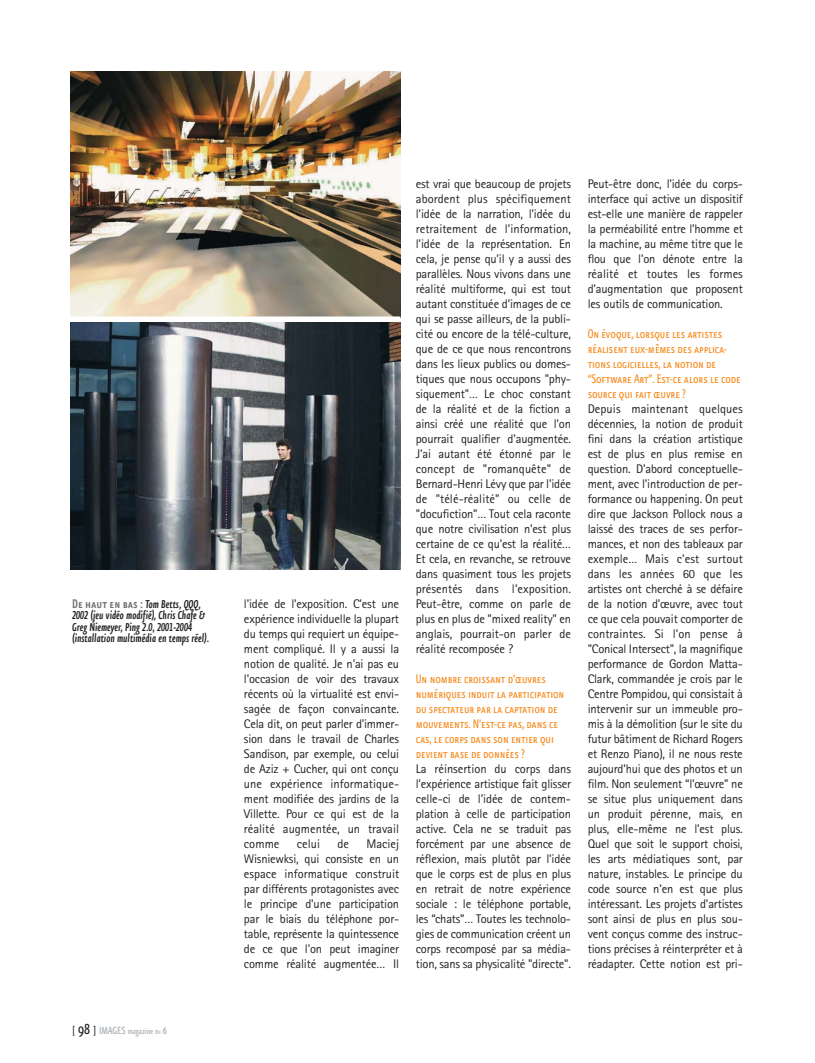
<style>
.page{position:relative;width:815px;height:1063px;background:#fff}
.page>*{position:absolute;margin:0;border:0;box-sizing:border-box;transform-origin:0 0}
.t1{font:15px/15px "Eureka Sans Cond Regular Caps";letter-spacing:-.01em;color:#f68b1e}
.t2{font:italic 500 13.75px/11.2px "Eureka Sans Cond";color:#231f20}
.t3{font:12.5px/15px "Rotis Sans Serif";letter-spacing:-.015em;color:#231f20;text-align:justify}
.t4{font:500 10px "Eureka Sans Cond";color:#b0b6bb}
.s1{font-family:"Eureka Sans Cond Medium Caps";font-weight:400;font-style:normal;font-size:15px;color:#6d6e70}
.s2{font-weight:400;font-size:12.5px;color:#231f20}
.s3{font-weight:400;font-size:18.75px;color:#231f20}
.s4{font-size:12.5px}
</style>
<div class="page">
<img style="left:71px;top:323px;width:329px;height:246px">
<img style="left:71px;top:71px;width:329px;height:245px">
<p class="t2" style="left:72px;top:598px;width:139px"><span class="s1">De haut en bas :</span> Tom Betts, QQQ, 2002 (jeu vidéo modifié), Chris Chafe &amp; Greg Niemeyer, Ping 2.0, 2001-2004 (installation multimédia en temps réel).</p>
<p class="t4" style="left:73px;top:1025px;width:96px"><span class="s2">[</span> <span class="s3">98</span> <span class="s2">]</span> <span class="s4">IMAGES</span> magazine n° <span class="s4">6</span></p>
<p class="t3" style="left:244px;top:598px;width:157px">l'idée de l'exposition. C'est une expérience individuelle la plupart du temps qui requiert un équipe&shy;ment compliqué. Il y a aussi la notion de qualité. Je n'ai pas eu l'occasion de voir des travaux récents où la virtualité est envi&shy;sagée de façon convaincante.<br>Cela dit, on peut parler d'immer&shy;sion dans le travail de Charles Sandison, par exemple, ou celui de Aziz + Cucher, qui ont conçu une expérience informatique&shy;ment modifiée des jardins de la Villette. Pour ce qui est de la réalité augmentée, un travail comme</p>
<p class="t3" style="left:244px;top:838px;width:157px;text-indent:122px">Maciej Wisniewksi, qui consiste en un espace informatique construit par différents protagonistes avec le principe d'une participation par le biais du téléphone por&shy;table, représente la quintessence de ce que l'on peut imaginer comme réalité augmentée… Il</p>
<p class="t3" style="left:297px;top:838px;width:25px">celui</p>
<p class="t3" style="left:337px;top:838px;width:13px">de</p>
<p class="t3" style="left:416px;top:178px;width:157px">est vrai que beaucoup de projets abordent plus spécifiquement l'idée de la narration, l'idée du retraitement de l'information, l'idée de la représentation. En cela, je pense qu'il y a aussi des parallèles. Nous vivons dans une réalité multiforme, qui est tout autant constituée d’images de ce qui se passe ailleurs, de la publi&shy;cité ou encore de la télé-culture, que de ce que nous rencontrons dans les lieux publics ou domes&shy;tiques que nous occupons "phy&shy;siquement"… Le choc constant de la réalité et de la fiction a ainsi créé une réalité que l'on pourrait qualifier d'augmentée.<br>J'ai autant été étonné par le concept de "romanquête" de Bernard-Henri Lévy que par l'idée de "télé-réalité" ou celle de "docufiction"… Tout cela raconte que notre civilisation n’est plus certaine de ce qu'est la réalité… Et cela, en revanche, se retrouve dans quasiment tous les projets présentés dans l’exposition.<br>Peut-être, comme on parle de plus en plus de "mixed reality" en anglais, pourrait-on parler de réalité recomposée ?</p>
<p class="t1" style="left:416px;top:670px;width:150px">Un nombre croissant d’œuvres numériques induit la participation du spectateur par la captation de mouvements. N’est-ce pas, dans ce cas, le corps dans son entier qui devient base de données ?</p>
<p class="t3" style="left:416px;top:763px;width:157px">La réinsertion du corps dans l'expérience artistique fait glisser celle-ci de l'idée de contem&shy;plation à celle de participation active. Cela ne se traduit pas forcément par une absence de réflexion, mais plutôt par l'idée que le corps est de plus en plus en retrait de notre expérience sociale : le téléphone portable, les “chats”… Toutes les technolo&shy;gies de communication créent un corps recomposé par sa média&shy;tion, sans sa physicalité "directe".</p>
<p class="t3" style="left:588px;top:178px;width:157px">Peut-être donc, l'idée du corps&shy;interface qui active un dispositif est-elle une manière de rappeler la perméabilité entre l'homme et la machine, au même titre que le flou que l'on dénote entre la réalité et toutes les formes d'augmentation que proposent les outils de communication.</p>
<p class="t1" style="left:588px;top:325px;width:155px">On évoque, lorsque les artistes réalisent eux-mêmes des applica&shy;tions logicielles, la notion de “Software Art”. Est-ce alors le code source qui fait œuvre ?</p>
<p class="t3" style="left:588px;top:403px;width:157px">Depuis maintenant quelques décennies, la notion de produit fini dans la création artistique est de plus en plus remise en question. D'abord conceptuelle&shy;ment, avec l'introduction de per&shy;formance ou happening. On peut dire que Jackson Pollock nous a laissé des traces de ses perfor&shy;mances, et non des tableaux par exemple… Mais c'est surtout dans les années 60 que les artistes ont cherché à se défaire de la notion d'œuvre, avec tout ce que cela pouvait comporter de contraintes. Si l'on pense à "Conical Intersect", la magnifique performance de Gordon Matta-Clark, commandée je crois par le Centre Pompidou, qui consistait à intervenir sur un immeuble pro&shy;mis à la démolition (sur le site du futur bâtiment de Richard Rogers et Renzo Piano), il ne nous reste aujourd’hui que des photos et un film. Non seulement “l'œuvre" ne se situe plus uniquement dans un produit pérenne, mais, en plus, elle-même ne l'est plus.<br>Quel que soit le support choisi, les arts médiatiques sont, par nature, instables. Le principe du code source n’en est que plus intéressant. Les projets d'artistes sont ainsi de plus en plus sou&shy;vent conçus comme des instruc&shy;tions précises à réinterpréter et à réadapter. Cette notion est pri-</p>
</div>
